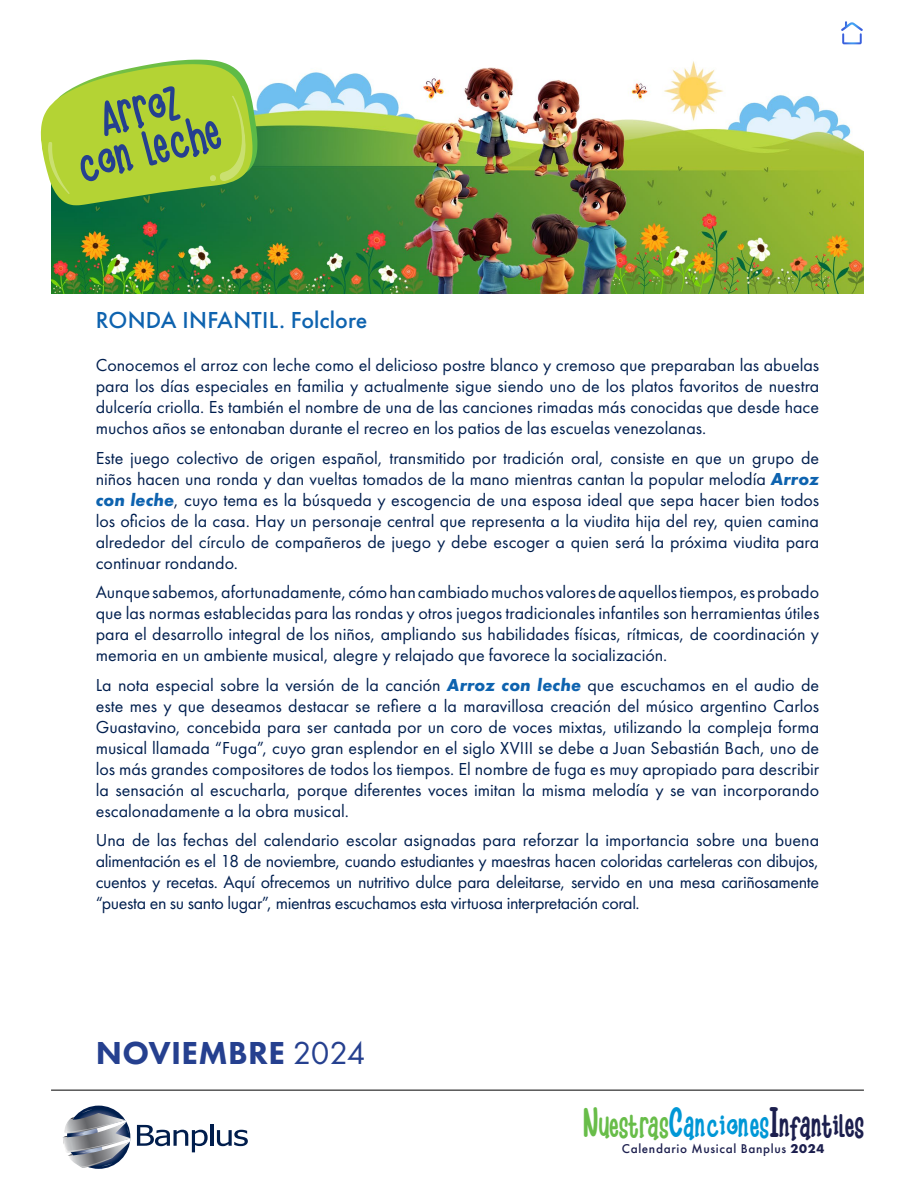
<style>
.page{position:relative;width:915px;height:1191px;background:#fff}
.page>*{position:absolute;margin:0;border:0;box-sizing:border-box;transform-origin:0 0}
.t1{font:50.7px/40.3px "Kidz Demo";color:#25408f;text-align:center;scale:.92 1}
.t2{font:800 33px "Futura PT";letter-spacing:.01em;color:#25408f}
.t3{font:32.85px "Kidz Demo";color:#1c1f4e;scale:.92 1}
.t4{font:500 24px "Futura PT";letter-spacing:.005em;color:#0e63af}
.t5{font:18px/21px "Futura PT";color:#001f4f;text-align:justify}
.t6{font:500 13.2px "Futura PT";letter-spacing:.05em;color:#1c1f4e}
.s1{font-weight:700;font-style:italic;color:#0e63af}
.s2{font-weight:400}
.s3{font-size:43.5px;color:#68bd49}
.s4{color:#68bd49}
.s5{font-size:43.5px;color:#0097d6}
.s6{color:#0097d6}
.s7{font-size:43.5px}
.s8{font-weight:700}
</style>
<div class="page">
<hr style="left:51px;top:1089px;width:812px;height:1px;background:#000">
<svg style="left:67px;top:1105px;width:63px;height:63px"></svg>
<svg style="left:63px;top:1109px;width:68px;height:58px"></svg>
<svg style="left:137px;top:1124px;width:70px;height:28px"></svg>
<hr style="left:210px;top:1124px;width:3px;height:21px;background:#001d4c">
<svg style="left:217px;top:1129px;width:31px;height:17px"></svg>
<svg style="left:841px;top:21px;width:21px;height:23px"></svg>
<img style="left:51px;top:59px;width:812px;height:234px">
<svg style="left:41px;top:60px;width:216px;height:145px;background:#acce4d"></svg>
<h1 class="t1" style="left:65px;top:112px;width:158px;rotate:-15deg">Arroz con leche</h1>
<h3 class="t4" style="left:96px;top:306px;width:273px">RONDA INFANTIL. Folclore</h3>
<p class="t5" style="left:96px;top:354px;width:724px">Conocemos el arroz con leche como el delicioso postre blanco y cremoso que preparaban las abuelas para los días especiales en familia y actualmente sigue siendo uno de los platos favoritos de nuestra dulcería criolla. Es también el nombre de una de las canciones rimadas más conocidas que desde hace muchos años se entonaban durante el recreo en los patios de las escuelas venezolanas.</p>
<p class="t5" style="left:96px;top:447px;width:724px">Este juego colectivo de origen español, transmitido por tradición oral, consiste en que un grupo de niños hacen una ronda y dan vueltas tomados de la mano mientras cantan la popular melodía <span class="s1">Arroz con leche</span>, cuyo tema es la búsqueda y escogencia de una esposa ideal que sepa hacer bien todos los oficios de la casa. Hay un personaje central que representa a la viudita hija del rey, quien camina alrededor del círculo de compañeros de juego y debe escoger a quien será la próxima viudita para continuar rondando.</p>
<p class="t5" style="left:96px;top:581px;width:724px">Aunque sabemos, afortunadamente, cómo han cambiado muchos valores de aquellos tiempos, es probado que las normas establecidas para las rondas y otros juegos tradicionales infantiles son herramientas útiles para el desarrollo integral de los niños, ampliando sus habilidades físicas, rítmicas, de coordinación y memoria en un ambiente musical, alegre y relajado que favorece la socialización.</p>
<p class="t5" style="left:96px;top:674px;width:724px">La nota especial sobre la versión de la canción <span class="s1">Arroz con leche</span> que escuchamos en el audio de este mes y que deseamos destacar se refiere a la maravillosa creación del músico argentino Carlos Guastavino, concebida para ser cantada por un coro de voces mixtas, utilizando la compleja forma musical llamada “Fuga”, cuyo gran esplendor en el siglo XVIII se debe a Juan Sebastián Bach, uno de los más grandes compositores de todos los tiempos. El nombre de fuga es muy apropiado para describir la sensación al escucharla, porque diferentes voces imitan la misma melodía y se van incorporando escalonadamente a la obra musical.</p>
<p class="t5" style="left:96px;top:829px;width:724px">Una de las fechas del calendario escolar asignadas para reforzar la importancia sobre una buena alimentación es el 18 de noviembre, cuando estudiantes y maestras hacen coloridas carteleras con dibujos, cuentos y recetas. Aquí ofrecemos un nutritivo dulce para deleitarse, servido en una mesa cariñosamente “puesta en su santo lugar”, mientras escuchamos esta virtuosa interpretación coral.</p>
<h2 class="t2" style="left:96px;top:1032px;width:271px">NOVIEMBRE <span class="s2">2024</span></h2>
<h3 class="t3" style="left:582px;top:1112px;width:307px"><span class="s3">N</span><span class="s4">uestras</span><span class="s5">C</span><span class="s6">anciones</span><span class="s7">I</span>nfantiles</h3>
<p class="t6" style="left:621px;top:1140px;width:204px">Calendario Musical Banplus <span class="s8">2024</span></p>
</div>
